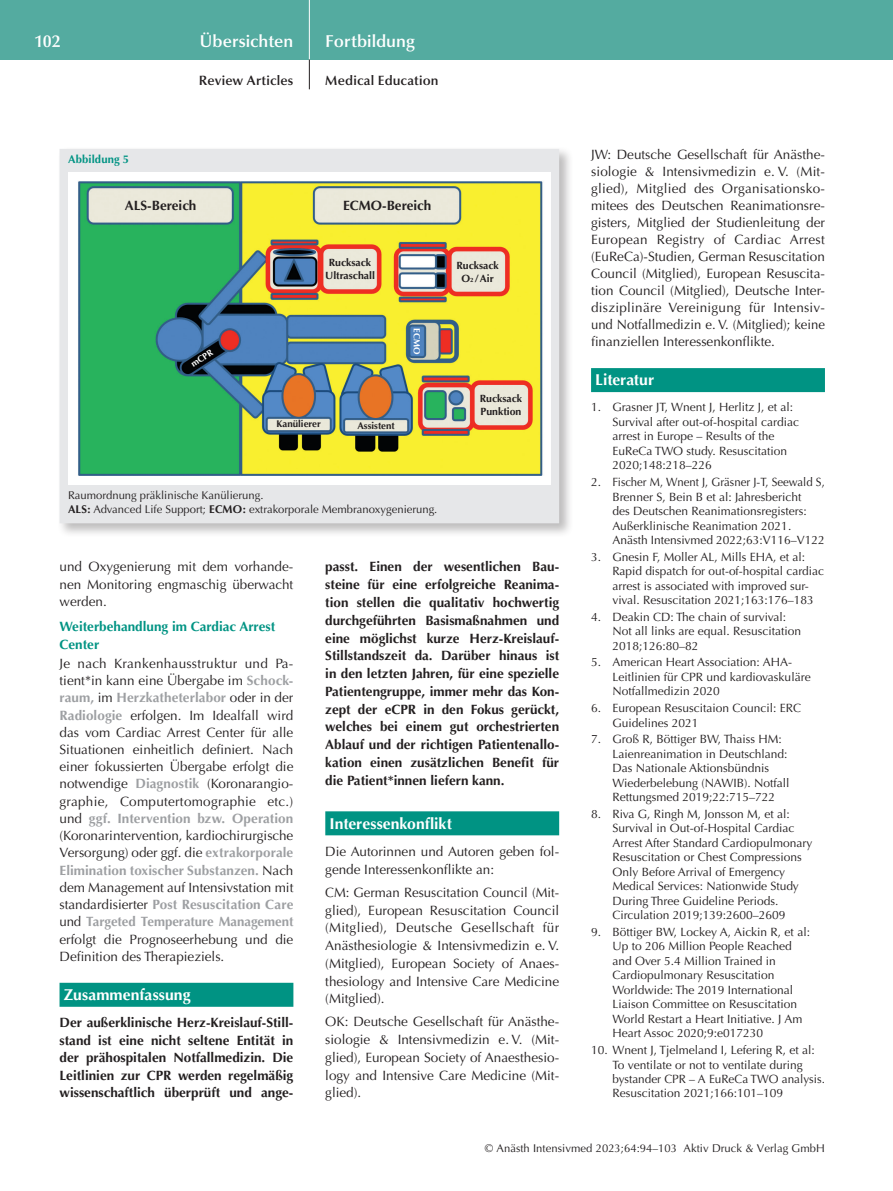
<style>
.page{position:relative;width:893px;height:1191px;background:#fff}
.page>*{position:absolute;margin:0;border:0;box-sizing:border-box;transform-origin:0 0}
.t1{font:600 17.25px "Optima";color:#fff}
.t2{font:700 15.75px "Optima";color:#fff}
.t3{font:13.5px/17.2px "Optima";color:#231f20;text-align:justify}
.t4{font:700 13.5px/17.7px "Optima";color:#231f20;text-align:justify}
.t5{font:700 13.5px/17.2px "Optima";color:#009383}
.t6{font:600 13.5px "Optima";letter-spacing:.01em;color:#231f20}
.t7{font:12px/14.5px "Optima";color:#231f20}
.t8{font:11.25px/13.5px "Optima";color:#231f20}
.t9{font:700 11.25px "Optima";letter-spacing:.015em;color:#009383}
.t10{font:700 10.5px/12.8px "Optima";color:#231f20;text-align:center}
.t11{font:700 9.75px "Optima";color:#231f20}
.t12{font:700 9px "Optima";color:#fff}
.s1{font-size:6.15px}
.s2{font-weight:700}
.s3{font-weight:700;color:#9d9fa2}
</style>
<div class="page">
<div style="left:0;top:0;width:893px;height:60px;background:#54aba0"></div>
<hr style="left:309px;top:0;width:1px;height:60px;background:#fff">
<svg style="left:309px;top:60px;width:1px;height:29px"></svg>
<div style="left:60px;top:982px;width:233px;height:24px;background:#009383"></div>
<div style="left:325px;top:811px;width:234px;height:24px;background:#009383"></div>
<div style="left:591px;top:368px;width:234px;height:24px;background:#009383"></div>
<div style="left:57px;top:146px;width:517px;height:392px;background:#231f20;opacity:.3"></div>
<div style="left:60px;top:149px;width:499px;height:374px;background:#e6e7e9"></div>
<div style="left:68px;top:172px;width:483px;height:312px;background:#fff"></div>
<img style="left:78px;top:181px;width:465px;height:294px">
<p class="t1" style="left:34px;top:31px;width:28px">102</p>
<p class="t1" style="left:200px;top:31px;width:95px">Übersichten</p>
<p class="t1" style="left:325px;top:31px;width:91px">Fortbildung</p>
<p class="t6" style="left:199px;top:73px;width:96px">Review Articles</p>
<p class="t6" style="left:325px;top:73px;width:115px">Medical Education</p>
<p class="t9" style="left:68px;top:153px;width:63px">Abbildung 5</p>
<p class="t4" style="left:125px;top:197px;width:73px">ALS-Bereich</p>
<p class="t4" style="left:343px;top:197px;width:90px">ECMO-Bereich</p>
<p class="t12" style="left:189px;top:360px;width:26px;rotate:-33deg">mCPR</p>
<p class="t10" style="left:325px;top:257px;width:51px">Rucksack<br>Ultraschall</p>
<p class="t10" style="left:456px;top:259px;width:44px">Rucksack<br>O<span class="s1">2</span> / Air</p>
<p class="t12" style="left:422px;top:328px;width:28px;rotate:90deg">ECMO</p>
<p class="t11" style="left:277px;top:418px;width:46px">Kanülierer</p>
<p class="t11" style="left:357px;top:419px;width:39px">Assistent</p>
<p class="t10" style="left:480px;top:392px;width:44px;text-align:left">Rucksack<br>Punktion</p>
<p class="t8" style="left:68px;top:489px;width:371px">Raumordnung präklinische Kanülierung.<br><span class="s2">ALS:</span> Advanced Life Support; <span class="s2">ECMO:</span> extrakorporale Membranoxygenierung.</p>
<p class="t3" style="left:60px;top:558px;width:235px">und Oxygenierung mit dem vorhande&shy;nen Monitoring engmaschig überwacht werden.</p>
<p class="t5" style="left:60px;top:618px;width:217px">Weiterbehandlung im Cardiac Arrest<br>Center</p>
<p class="t3" style="left:60px;top:655px;width:235px">Je nach Krankenhausstruktur und Pa&shy;tient*in kann eine Übergabe im <span class="s3">Schock&shy;raum,</span> im <span class="s3">Herzkatheterlabor</span> oder in der <span class="s3">Radiologie</span> erfolgen. Im Idealfall wird das vom Cardiac Arrest Center für alle Situationen einheitlich definiert. Nach einer fokussierten Übergabe erfolgt die notwendige <span class="s3">Diagnostik</span> (Koronarangio&shy;graphie, Computertomographie etc.) und <span class="s3">ggf. Intervention bzw. Operation </span>(Koronarintervention, kardiochirurgische Versorgung) oder ggf. die <span class="s3">extrakorporale Elimination toxischer Substanzen.</span> Nach dem Management auf Intensivstation mit standardisierter <span class="s3">Post Resuscitation Care </span>und <span class="s3">Targeted Temperature Management </span>erfolgt die Prognoseerhebung und die Definition des Therapieziels.</p>
<p class="t2" style="left:64px;top:985px;width:128px">Zusammenfassung</p>
<p class="t4" style="left:60px;top:1014px;width:235px">Der außerklinische Herz-Kreislauf-Still&shy;stand ist eine nicht seltene Entität in der prähospitalen Notfallmedizin. Die Leitlinien zur CPR werden regelmäßig wissenschaftlich überprüft und ange-</p>
<p class="t4" style="left:325px;top:558px;width:235px">passt. Einen der wesentlichen Bau&shy;steine für eine erfolgreiche Reanima&shy;tion stellen die qualitativ hochwertig durchgeführten Basismaßnahmen und eine möglichst kurze Herz-Kreislauf-Stillstandszeit da. Darüber hinaus ist in den letzten Jahren, für eine spezielle Patientengruppe, immer mehr das Kon&shy;zept der eCPR in den Fokus gerückt, welches bei einem gut orchestrierten Ablauf und der richtigen Patientenallo&shy;kation einen zusätzlichen Benefit für die Patient*innen liefern kann.</p>
<p class="t2" style="left:330px;top:814px;width:124px">Interessenkonflikt</p>
<p class="t3" style="left:325px;top:843px;width:234px;line-height:17.7px">Die Autorinnen und Autoren geben fol&shy;gende Interessenkonflikte an:</p>
<p class="t3" style="left:325px;top:883px;width:235px;line-height:17.7px">CM: German Resuscitation Council (Mit&shy;glied), European Resuscitation Council (Mitglied), Deutsche Gesellschaft für Anästhesiologie &amp; Intensivmedizin e. V. (Mitglied), European Society of Anaes&shy;thesiology and Intensive Care Medicine (Mitglied).</p>
<p class="t3" style="left:325px;top:1013px;width:235px;line-height:17.7px">OK: Deutsche Gesellschaft für Anästhe&shy;siologie &amp; Intensivmedizin e. V. (Mit&shy;glied), European Society of Anaesthesio&shy;logy and Intensive Care Medicine (Mit&shy;glied).</p>
<p class="t3" style="left:591px;top:146px;width:235px">JW: Deutsche Gesellschaft für Anästhe&shy;siologie &amp; Intensivmedizin e. V. (Mit&shy;glied), Mitglied des Organisationsko&shy;mitees des Deutschen Reanimationsre&shy;gisters, Mitglied der Studienleitung der European Registry of Cardiac Arrest (EuReCa)-Studien, German Resuscitation Council (Mitglied), European Resuscita&shy;tion Council (Mitglied), Deutsche Inter&shy;disziplinäre Vereinigung für Intensiv&shy;und Notfallmedizin e. V. (Mitglied); keine finanziellen Interessenkonflikte.</p>
<p class="t2" style="left:595px;top:371px;width:60px">Literatur</p>
<p class="t7" style="left:612px;top:400px;width:188px;text-indent:-21px">1. Grasner JT, Wnent J, Herlitz J, et al:<br>Survival after out-of-hospital cardiac arrest in Europe – Results of the<br>EuReCa TWO study. Resuscitation<br>2020;148:218–226</p>
<p class="t7" style="left:612px;top:475px;width:214px;text-indent:-21px">2. Fischer M, Wnent J, Gräsner J-T, Seewald S, Brenner S, Bein B et al: Jahresbericht<br>des Deutschen Reanimationsregisters:<br>Außerklinische Reanimation 2021.<br>Anästh Intensivmed 2022;63:V116–V122</p>
<p class="t7" style="left:612px;top:549px;width:213px;text-indent:-21px">3. Gnesin F, Moller AL, Mills EHA, et al:<br>Rapid dispatch for out-of-hospital cardiac arrest is associated with improved sur&shy;vival. Resuscitation 2021;163:176–183</p>
<p class="t7" style="left:612px;top:609px;width:190px;text-indent:-21px">4. Deakin CD: The chain of survival:<br>Not all links are equal. Resuscitation<br>2018;126:80–82</p>
<p class="t7" style="left:612px;top:655px;width:200px;text-indent:-21px">5. American Heart Association: AHA-<br>Leitlinien für CPR und kardiovaskuläre<br>Notfallmedizin 2020</p>
<p class="t7" style="left:612px;top:701px;width:190px;text-indent:-21px">6. European Resuscitaion Council: ERC<br>Guidelines 2021</p>
<p class="t7" style="left:612px;top:732px;width:179px;text-indent:-21px">7. Groß R, Böttiger BW, Thaiss HM:<br>Laienreanimation in Deutschland:<br>Das Nationale Aktionsbündnis<br>Wiederbelebung (NAWIB). Notfall<br>Rettungsmed 2019;22:715–722</p>
<p class="t7" style="left:612px;top:806px;width:202px;text-indent:-21px">8. Riva G, Ringh M, Jonsson M, et al:<br>Survival in Out-of-Hospital Cardiac Arrest After Standard Cardiopulmonary Resuscitation or Chest Compressions Only Before Arrival of Emergency Medical Services: Nationwide Study During Three Guideline Periods.<br>Circulation 2019;139:2600–2609</p>
<p class="t7" style="left:612px;top:924px;width:199px;text-indent:-21px">9. Böttiger BW, Lockey A, Aickin R, et al:<br>Up to 206 Million People Reached and Over 5.4 Million Trained in Cardiopulmonary Resuscitation Worldwide: The 2019 International Liaison Committee on Resuscitation World Restart a Heart Initiative. J Am Heart Assoc 2020;9:e017230</p>
<p class="t7" style="left:612px;top:1043px;width:214px;text-indent:-21px">10. Wnent J, Tjelmeland I, Lefering R, et al:<br>To ventilate or not to ventilate during bystander CPR – A EuReCa TWO analysis.<br>Resuscitation 2021;166:101–109</p>
<p class="t8" style="left:485px;top:1142px;width:342px">© Anästh Intensivmed 2023;64:94–103 Aktiv Druck &amp; Verlag GmbH</p>
</div>
